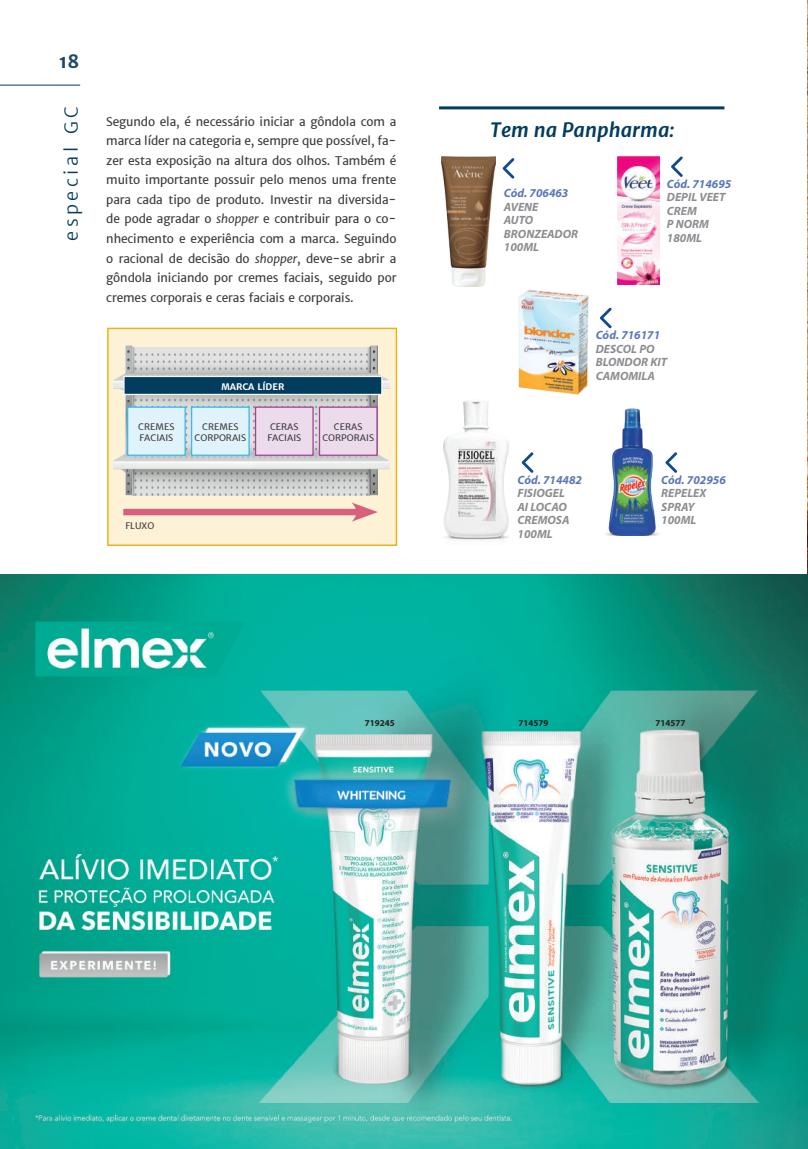
<style>
.page{position:relative;width:808px;height:1149px;background:#fff}
.page>*{position:absolute;margin:0;border:0;box-sizing:border-box;transform-origin:0 0}
.t1{font:italic 700 19.5px "Merriweather Sans";color:#023c5f}
.t2{font:300 18px "Merriweather Sans";letter-spacing:.2em;color:#023c5f}
.t3{font:700 18px "Merriweather Sans";color:#20486b}
.t4{font:12px/19.5px "Merriweather Sans";letter-spacing:-.01em;color:#3e3e3f;text-align:justify}
.t5{font:italic 700 12px/13.5px "Myriad Pro";color:#8b8d90}
.t6{font:italic 700 12px "Myriad Pro";color:#5a76ba}
.t7{font:9.15px/10.9px "Merriweather Sans";color:#3e3e3f}
.t8{font:700 9.15px "Merriweather Sans";color:#fff}
.t9{font:700 9px "Myriad Pro";color:#231f20}
.s1{font-style:italic}
</style>
<div class="page">
<img style="left:807px;top:1px;width:1px;height:573px">
<div style="left:107px;top:327px;width:290px;height:219px;background:#fef2d6;border:2px solid #edb31b"></div>
<img style="left:618px;top:156px;width:41px;height:128px">
<hr style="left:439px;top:106px;width:285px;height:3px;background:#023c5f">
<svg style="left:600px;top:308px;width:11px;height:20px"></svg>
<svg style="left:522px;top:452px;width:11px;height:21px"></svg>
<svg style="left:665px;top:452px;width:12px;height:21px"></svg>
<svg style="left:503px;top:158px;width:11px;height:21px"></svg>
<svg style="left:671px;top:156px;width:12px;height:21px"></svg>
<img style="left:518px;top:290px;width:71px;height:104px">
<img style="left:441px;top:157px;width:54px;height:129px">
<img style="left:443px;top:400px;width:66px;height:140px">
<img style="left:606px;top:408px;width:54px;height:127px">
<svg style="left:113px;top:345px;width:277px;height:150px;background:#d1d1cc"></svg>
<div style="left:124px;top:376px;width:258px;height:18px;background:#023c5f"></div>
<div style="left:123px;top:375px;width:259px;height:20px;border:1px solid #f6f7f7"></div>
<div style="left:128px;top:407px;width:57px;height:48px;background:#e0f2fb"></div>
<div style="left:127px;top:406px;width:59px;height:50px;border:1px solid #34bced"></div>
<div style="left:256px;top:407px;width:57px;height:48px;background:#ebdbeb"></div>
<div style="left:255px;top:406px;width:59px;height:50px;border:1px solid #a74298"></div>
<div style="left:192px;top:407px;width:57px;height:48px;background:#e0f2fb"></div>
<div style="left:191px;top:406px;width:59px;height:50px;border:1px solid #34bced"></div>
<div style="left:319px;top:407px;width:58px;height:48px;background:#ebdbeb"></div>
<div style="left:319px;top:406px;width:59px;height:50px;border:1px solid #a74298"></div>
<div style="left:123px;top:508px;width:239px;height:7px;background:#d7607d"></div>
<svg style="left:351px;top:502px;width:27px;height:19px"></svg>
<img style="left:0;top:574px;width:808px;height:574px">
<hr style="left:0;top:85px;width:80px;height:1px;background:#023c5f">
<h2 class="t3" style="left:59px;top:50px;width:22px">18</h2>
<h2 class="t2" style="left:60px;top:241px;width:136px;rotate:-90deg">especial GC</h2>
<p class="t4" style="left:106px;top:112px;width:292px">Segundo ela, é necessário iniciar a gôndola com a marca líder na categoria e, sempre que possível, fa&shy;zer esta exposição na altura dos olhos. Também é muito importante possuir pelo menos uma frente para cada tipo de produto. Investir na diversida&shy;de pode agradar o <span class="s1">shopper</span> e contribuir para o co&shy;nhecimento e experiência com a marca. Seguindo o racional de decisão do <span class="s1">shopper</span>, deve-se abrir a gôndola iniciando por cremes faciais, seguido por cremes corporais e ceras faciais e corporais.</p>
<p class="t7" style="left:138px;top:421px;width:38px">CREMES<br>FACIAIS</p>
<p class="t8" style="left:221px;top:380px;width:65px">MARCA LÍDER</p>
<p class="t7" style="left:195px;top:421px;width:53px;text-align:center">CREMES<br>CORPORAIS</p>
<p class="t7" style="left:322px;top:421px;width:53px;text-align:center">CERAS<br>CORPORAIS</p>
<p class="t7" style="left:267px;top:421px;width:35px">CERAS<br>FACIAIS</p>
<p class="t7" style="left:125px;top:520px;width:30px">FLUXO</p>
<h1 class="t1" style="left:490px;top:117px;width:186px">Tem na Panpharma:</h1>
<p class="t6" style="left:504px;top:186px;width:66px">Cód. 706463</p>
<p class="t5" style="left:504px;top:200px;width:76px">AVENE<br>AUTO<br>BRONZEADOR<br>100ML</p>
<p class="t6" style="left:667px;top:177px;width:66px">Cód. 714695</p>
<p class="t5" style="left:667px;top:191px;width:60px">DEPIL VEET<br>CREM<br>P NORM<br>180ML</p>
<p class="t6" style="left:596px;top:328px;width:66px">Cód. 716171</p>
<p class="t5" style="left:596px;top:342px;width:73px">DESCOL PO<br>BLONDOR KIT<br>CAMOMILA</p>
<p class="t6" style="left:517px;top:473px;width:66px">Cód. 714482</p>
<p class="t5" style="left:517px;top:486px;width:53px">FISIOGEL<br>AI LOCAO<br>CREMOSA<br>100ML</p>
<p class="t6" style="left:661px;top:473px;width:66px">Cód. 702956</p>
<p class="t5" style="left:661px;top:486px;width:47px">REPELEX<br>SPRAY<br>100ML</p>
<p class="t9" style="left:365px;top:717px;width:31px">719245</p>
<p class="t9" style="left:518px;top:717px;width:31px">714579</p>
<p class="t9" style="left:655px;top:717px;width:31px">714577</p>
</div>
